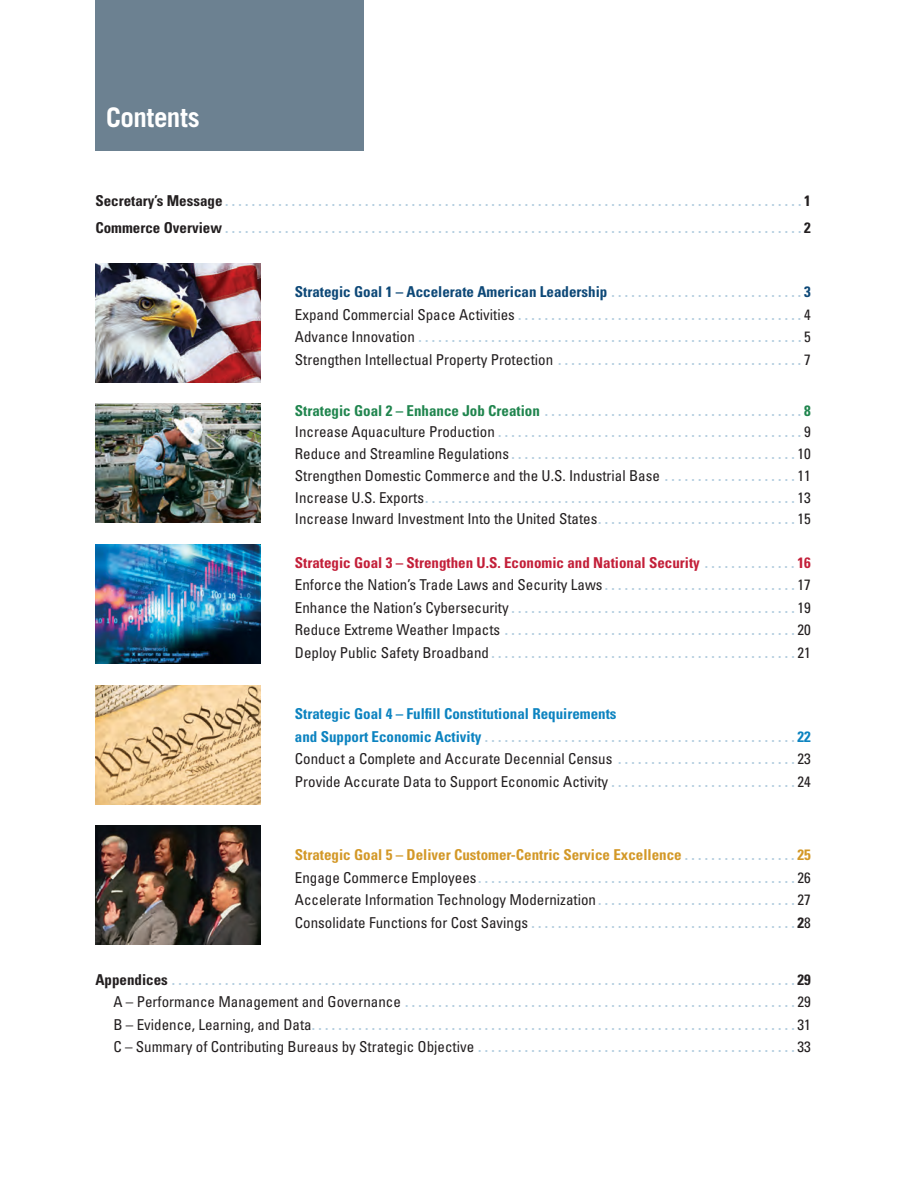
<style>
.page{position:relative;width:918px;height:1188px;background:#fff}
.page>*{position:absolute;margin:0;border:0;box-sizing:border-box;transform-origin:0 0}
.t1{font:700 27px "Trade Gothic LT Std";letter-spacing:-.01em;color:#fff}
.TOC_Level2_Indent{font:700 condensed 15px "Univers LT Std";color:#b4cee0}
.TOC_Level2_Indent-2{font:condensed 15px "Univers LT Std";color:#231f20}
.TOC_Level1{font:700 condensed 15px "Univers LT Std";color:#b4cee0}
.TOC_Level2{font:700 condensed 15px "Univers LT Std";color:#b4cee0}
.TOC_Level1_Indent{font:700 condensed 15px/22.5px "Univers LT Std";color:#0c83c0}
.TOC_Level2-2{font:condensed 15px "Univers LT Std";color:#231f20}
.TOC_Level1_Indent-2{font:700 condensed 15px "Univers LT Std";color:#d39827}
.TOC_Level1_Indent-3{font:700 condensed 15px "Univers LT Std";color:#0d4877}
.TOC_Level1_Indent-4{font:700 condensed 15px "Univers LT Std";color:#b4cee0}
.TOC_Level1_Indent-5{font:700 condensed 15px "Univers LT Std";color:#c31f39}
.s1{color:#231f20}
.s2{color:#b4cee0}
.s3{font-weight:400;color:#231f20}
.s4{font-weight:700;color:#b4cee0}
.s5{color:#20854e}
</style>
<div class="page">
<div style="left:95px;top:0;width:269px;height:150px;background:#6c8191"></div>
<img style="left:95px;top:263px;width:165px;height:119px">
<img style="left:95px;top:404px;width:165px;height:119px">
<img style="left:95px;top:544px;width:165px;height:120px">
<img style="left:95px;top:685px;width:165px;height:119px">
<img style="left:95px;top:826px;width:165px;height:119px">
<h1 class="t1" style="left:106px;top:101px;width:95px">Contents</h1>
<p class="TOC_Level1" style="left:95px;top:191px;width:717px"><span class="s1">Secretary’s Message</span> . . . . . . . . . . . . . . . . . . . . . . . . . . . . . . . . . . . . . . . . . . . . . . . . . . . . . . . . . . . . . . . . . . . . . . . . . . . . . . . . . . . . . . <span class="s1">1</span></p>
<p class="TOC_Level1" style="left:95px;top:218px;width:717px"><span class="s1">Commerce Overview</span>.......................................................................................<span class="s1">2</span></p>
<p class="TOC_Level1_Indent-3" style="left:295px;top:283px;width:517px">Strategic Goal 1 – Accelerate American Leadership <span class="s2">. . . . . . . . . . . . . . . . . . . . . . . . . . . .</span> 3</p>
<p class="TOC_Level2_Indent" style="left:295px;top:305px;width:517px"><span class="s3">Expand Commercial Space Activities</span> . . . . . . . . . . . . . . . . . . . . . . . . . . . . . . . . . . . . . . . . . . <span class="s3">4</span></p>
<p class="TOC_Level2_Indent" style="left:295px;top:328px;width:517px"><span class="s3">Advance Innovation</span> . . . . . . . . . . . . . . . . . . . . . . . . . . . . . . . . . . . . . . . . . . . . . . . . . . . . . . . . . <span class="s3">5</span></p>
<p class="TOC_Level2_Indent-2" style="left:295px;top:350px;width:517px">Strengthen Intellectual Property Protection <span class="s4">. . . . . . . . . . . . . . . . . . . . . . . . . . . . . . . . . . . .</span> 7</p>
<p class="TOC_Level1_Indent-4" style="left:295px;top:401px;width:517px"><span class="s5">Strategic Goal 2 – Enhance Job Creation</span> . . . . . . . . . . . . . . . . . . . . . . . . . . . . . . . . . . . . . . <span class="s5">8</span></p>
<p class="TOC_Level2_Indent" style="left:295px;top:423px;width:517px"><span class="s3">Increase Aquaculture Production</span> . . . . . . . . . . . . . . . . . . . . . . . . . . . . . . . . . . . . . . . . . . . . . <span class="s3">9</span></p>
<p class="TOC_Level2_Indent" style="left:295px;top:445px;width:518px"><span class="s3">Reduce and Streamline Regulations</span> . . . . . . . . . . . . . . . . . . . . . . . . . . . . . . . . . . . . . . . . . . <span class="s3">10</span></p>
<p class="TOC_Level2_Indent-2" style="left:295px;top:466px;width:517px">Strengthen Domestic Commerce and the U.S. Industrial Base <span class="s4">. . . . . . . . . . . . . . . . . . .</span> 11</p>
<p class="TOC_Level2_Indent" style="left:295px;top:488px;width:517px"><span class="s3">Increase U.S. Exports</span> . . . . . . . . . . . . . . . . . . . . . . . . . . . . . . . . . . . . . . . . . . . . . . . . . . . . . . . <span class="s3">13</span></p>
<p class="TOC_Level2_Indent-2" style="left:295px;top:510px;width:517px">Increase Inward Investment Into the United States <span class="s4">. . . . . . . . . . . . . . . . . . . . . . . . . . . . .</span> 15</p>
<p class="TOC_Level1_Indent-5" style="left:295px;top:553px;width:518px">Strategic Goal 3 – Strengthen U.S. Economic and National Security <span class="s2">. . . . . . . . . . . . .</span> 16</p>
<p class="TOC_Level2_Indent-2" style="left:295px;top:576px;width:517px">Enforce the Nation’s Trade Laws and Security Laws <span class="s4">. . . . . . . . . . . . . . . . . . . . . . . . . . . .</span> 17</p>
<p class="TOC_Level2_Indent" style="left:295px;top:598px;width:517px"><span class="s3">Enhance the Nation’s Cybersecurity</span> . . . . . . . . . . . . . . . . . . . . . . . . . . . . . . . . . . . . . . . . . . <span class="s3">19</span></p>
<p class="TOC_Level2_Indent" style="left:295px;top:621px;width:517px"><span class="s3">Reduce Extreme Weather Impacts</span> . . . . . . . . . . . . . . . . . . . . . . . . . . . . . . . . . . . . . . . . . . . <span class="s3">20</span></p>
<p class="TOC_Level2_Indent" style="left:295px;top:643px;width:517px"><span class="s3">Deploy Public Safety Broadband</span> . . . . . . . . . . . . . . . . . . . . . . . . . . . . . . . . . . . . . . . . . . . . . <span class="s3">21</span></p>
<p class="TOC_Level1_Indent" style="left:295px;top:703px;width:517px">Strategic Goal 4 – Fulfill Constitutional Requirements<br>and Support Economic Activity <span class="s2">. . . . . . . . . . . . . . . . . . . . . . . . . . . . . . . . . . . . . . . . . . . . . .</span> 22</p>
<p class="TOC_Level2_Indent-2" style="left:295px;top:750px;width:517px">Conduct a Complete and Accurate Decennial Census <span class="s4">. . . . . . . . . . . . . . . . . . . . . . . . . .</span> 23</p>
<p class="TOC_Level2_Indent-2" style="left:295px;top:772px;width:517px">Provide Accurate Data to Support Economic Activity <span class="s4">. . . . . . . . . . . . . . . . . . . . . . . . . . . .</span> 24</p>
<p class="TOC_Level1_Indent-2" style="left:295px;top:846px;width:517px">Strategic Goal 5 – Deliver Customer-Centric Service Excellence <span class="s2">. . . . . . . . . . . . . . . .</span> 25</p>
<p class="TOC_Level2_Indent" style="left:295px;top:868px;width:517px"><span class="s3">Engage Commerce Employees</span> . . . . . . . . . . . . . . . . . . . . . . . . . . . . . . . . . . . . . . . . . . . . . . . <span class="s3">26</span></p>
<p class="TOC_Level2_Indent-2" style="left:295px;top:891px;width:517px">Accelerate Information Technology Modernization <span class="s4">. . . . . . . . . . . . . . . . . . . . . . . . . . . . .</span> 27</p>
<p class="TOC_Level2_Indent" style="left:295px;top:913px;width:517px"><span class="s3">Consolidate Functions for Cost Savings</span> . . . . . . . . . . . . . . . . . . . . . . . . . . . . . . . . . . . . . . . <span class="s1">2</span><span class="s3">8</span></p>
<p class="TOC_Level1" style="left:95px;top:970px;width:717px"><span class="s1">Appendices</span> . . . . . . . . . . . . . . . . . . . . . . . . . . . . . . . . . . . . . . . . . . . . . . . . . . . . . . . . . . . . . . . . . . . . . . . . . . . . . . . . . . . . . . . . . . . . . <span class="s1">29</span></p>
<p class="TOC_Level2" style="left:113px;top:993px;width:699px"><span class="s3">A – Performance Management and Governance</span> . . . . . . . . . . . . . . . . . . . . . . . . . . . . . . . . . . . . . . . . . . . . . . . . . . . . . . . . . . <span class="s3">29</span></p>
<p class="TOC_Level2" style="left:113px;top:1015px;width:699px"><span class="s3">B – Evidence, Learning, and Data</span> . . . . . . . . . . . . . . . . . . . . . . . . . . . . . . . . . . . . . . . . . . . . . . . . . . . . . . . . . . . . . . . . . . . . . . . . <span class="s3">31</span></p>
<p class="TOC_Level2-2" style="left:113px;top:1038px;width:699px">C – Summary of Contributing Bureaus by Strategic Objective <span class="s4">. . . . . . . . . . . . . . . . . . . . . . . . . . . . . . . . . . . . . . . . . . . . . . .</span> 33</p>
</div>
